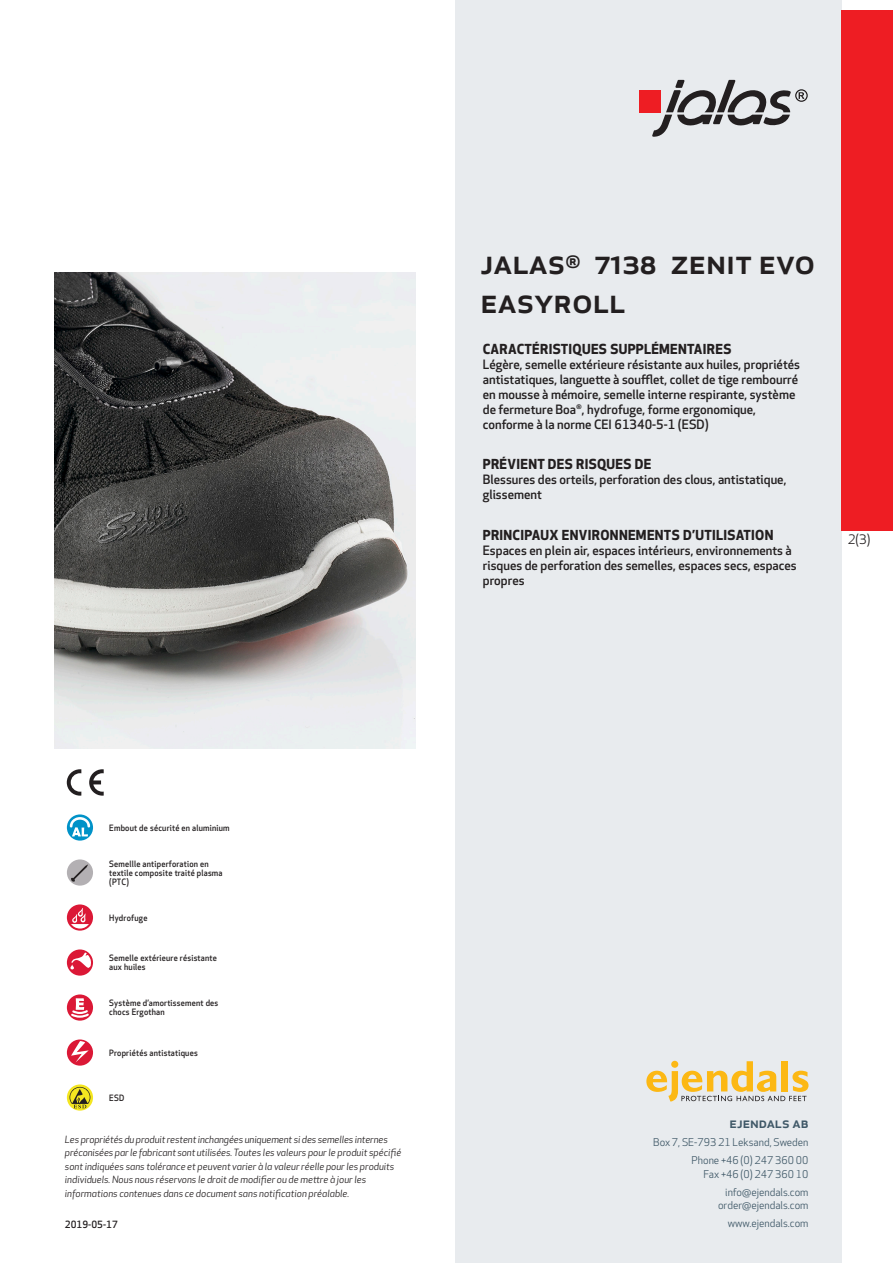
<style>
.page{position:relative;width:893px;height:1263px;background:#fff}
.page>*{position:absolute;margin:0;border:0;box-sizing:border-box;transform-origin:0 0}
.prodname{font:500 34.5px/39px "Apex New";color:#231f20}
.t1{font:500 15px "Apex New";color:#405968}
.Funktion_body{font:700 13.5px "Apex New";letter-spacing:.025em;color:#231f20}
.t2{font:12.75px "Apex New";color:#231f20}
.Funktion_body-2{font:500 12.6px/15px "Apex New";color:#231f20}
.t3{font:10.5px/18px "Apex New";color:#405968;text-align:right}
.t4{font:italic 9.75px/13.5px "Apex New";color:#231f20}
.Sidfot_datum{font:500 9.75px "Apex New";color:#231f20}
.Artikel{font:500 8.55px/9px "Apex New";letter-spacing:.025em;color:#231f20;scale:.95 1}
</style>
<div class="page">
<div style="left:455px;top:0;width:387px;height:1263px;background:#e8ebee"></div>
<svg style="left:646px;top:1061px;width:162px;height:40px"></svg>
<div style="left:842px;top:11px;width:51px;height:520px;background:#ee1d23"></div>
<div style="left:639px;top:90px;width:22px;height:22px;background:#ee1d23"></div>
<svg style="left:652px;top:80px;width:156px;height:57px"></svg>
<svg style="left:67px;top:814px;width:26px;height:27px"></svg>
<svg style="left:70px;top:817px;width:20px;height:19px"></svg>
<div style="left:67px;top:859px;width:26px;height:27px;background:#b3b0b3;border-radius:50%"></div>
<svg style="left:71px;top:864px;width:17px;height:18px"></svg>
<svg style="left:67px;top:904px;width:26px;height:27px"></svg>
<svg style="left:71px;top:908px;width:18px;height:20px"></svg>
<svg style="left:67px;top:949px;width:26px;height:27px"></svg>
<svg style="left:70px;top:952px;width:21px;height:17px"></svg>
<svg style="left:67px;top:994px;width:26px;height:27px"></svg>
<svg style="left:69px;top:998px;width:22px;height:21px"></svg>
<svg style="left:67px;top:1039px;width:26px;height:27px"></svg>
<svg style="left:71px;top:1041px;width:18px;height:21px"></svg>
<svg style="left:67px;top:1084px;width:26px;height:26px"></svg>
<svg style="left:70px;top:1087px;width:20px;height:21px"></svg>
<svg style="left:89px;top:769px;width:15px;height:27px"></svg>
<svg style="left:67px;top:769px;width:14px;height:27px"></svg>
<img style="left:54px;top:272px;width:361px;height:476px">
<p class="prodname" style="left:480px;top:241px;width:336px">JALAS<sup>®</sup> 7138 Zenit Evo<br>Easyroll</p>
<p class="Funktion_body" style="left:483px;top:339px;width:250px">CARACTÉRISTIQUES SUPPLÉMENTAIRES</p>
<p class="Funktion_body-2" style="left:483px;top:356px;width:319px">Légère, semelle extérieure résistante aux huiles, propriétés antistatiques, languette à soufflet, collet de tige rembourré en mousse à mémoire, semelle interne respirante, système de fermeture Boa<sup>®</sup>, hydrofuge, forme ergonomique, conforme à la norme CEI 61340-5-1 (ESD)</p>
<p class="Funktion_body" style="left:483px;top:455px;width:170px">PRÉVIENT DES RISQUES DE</p>
<p class="Funktion_body-2" style="left:483px;top:472px;width:305px">Blessures des orteils, perforation des clous, antistatique, glissement</p>
<p class="Funktion_body" style="left:483px;top:525px;width:292px">PRINCIPAUX ENVIRONNEMENTS D’UTILISATION</p>
<p class="Funktion_body-2" style="left:483px;top:543px;width:315px">Espaces en plein air, espaces intérieurs, environnements à risques de perforation des semelles, espaces secs, espaces propres</p>
<p class="t2" style="left:848px;top:531px;width:24px">2(3)</p>
<p class="Artikel" style="left:109px;top:823px;width:128px">Embout de sécurité en aluminium</p>
<p class="Artikel" style="left:109px;top:859px;width:121px">Semellle antiperforation en textile composite traité plasma (PTC)</p>
<p class="Artikel" style="left:109px;top:913px;width:42px">Hydrofuge</p>
<p class="Artikel" style="left:109px;top:954px;width:115px">Semelle extérieure résistante aux huiles</p>
<p class="Artikel" style="left:109px;top:999px;width:116px">Système d’amortissement des chocs Ergothan</p>
<p class="Artikel" style="left:109px;top:1048px;width:95px">Propriétés antistatiques</p>
<p class="Artikel" style="left:109px;top:1093px;width:17px">ESD</p>
<p class="t4" style="left:65px;top:1132px;width:338px">Les propriétés du produit restent inchangées uniquement si des semelles internes préconisées par le fabricant sont utilisées. Toutes les valeurs pour le produit spécifié sont indiquées sans tolérance et peuvent varier à la valeur réelle pour les produits individuels. Nous nous réservons le droit de modifier ou de mettre à jour les informations contenues dans ce document sans notification préalable.</p>
<p class="Sidfot_datum" style="left:65px;top:1218px;width:54px">2019-05-17</p>
<p class="t1" style="left:729px;top:1113px;width:80px">ejendals ab</p>
<p class="t3" style="left:653px;top:1133px;width:157px">Box 7, SE-793 21 Leksand, Sweden<br>Phone +46 (0) 247 360 00</p>
<p class="t3" style="left:703px;top:1165px;width:107px">Fax +46 (0) 247 360 10 info@ejendals.com</p>
<p class="t3" style="left:718px;top:1196px;width:92px">order@ejendals.com</p>
<p class="t3" style="left:728px;top:1215px;width:82px">www.ejendals.com</p>
</div>
